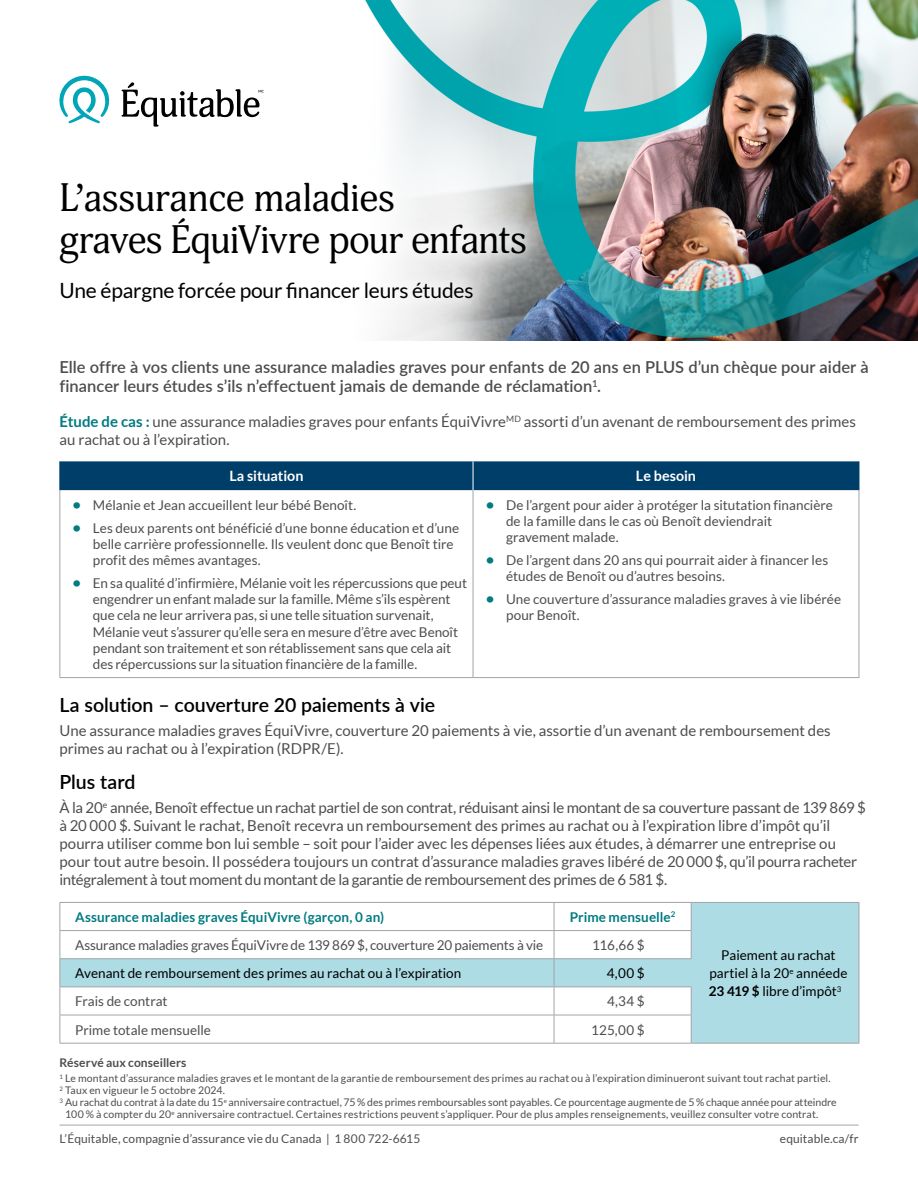
<style>
.page{position:relative;width:918px;height:1188px;background:#fff}
.page>*{position:absolute;margin:0;border:0;box-sizing:border-box;transform-origin:0 0}
.t1{font:39px/41.7px "Adonis";letter-spacing:-.015em;color:#000}
.t2{font:21px "Lato";letter-spacing:-.01em;color:#000}
.t3{font:600 19.5px "Lato";color:#000}
.t4{font:600 16.5px/19.8px "Lato";letter-spacing:.005em;color:#4d4d4f}
.t5{font:15px/18px "Lato";letter-spacing:-.005em;color:#4d4d4f}
.t6{font:700 14.25px "Lato";color:#fff}
.t7{font:13.5px/16.2px "Lato";letter-spacing:-.005em;color:#4d4d4f}
.t8{font:13.5px/18px "Lato";letter-spacing:.005em;color:#000;text-align:center}
.t9{font:700 13.5px "Lato";letter-spacing:.005em;color:#027b81}
.t10{font:12px "Lato";letter-spacing:.01em;color:#4d4d4f}
.t11{font:700 12px "Lato";letter-spacing:.01em;color:#4d4d4f}
.t12{font:10.5px "Lato";letter-spacing:.01em;color:#4d4d4f}
.s1{font-weight:700;color:#027b81}
.s2{font-weight:700;font-size:15px;color:#027b81}
.s3{font-weight:700}
</style>
<div class="page">
<hr style="left:59px;top:1125px;width:800px;height:1px;background:#a2a4a7">
<img style="left:69px;top:0;width:849px;height:341px">
<svg style="left:59px;top:76px;width:54px;height:47px"></svg>
<svg style="left:122px;top:82px;width:142px;height:45px"></svg>
<div style="left:40px;top:163px;width:506px;height:159px;background:#fff;opacity:.75"></div>
<hr style="left:59px;top:490px;width:1px;height:187px;background:#a2a4a7">
<hr style="left:473px;top:490px;width:1px;height:187px;background:#a2a4a7">
<hr style="left:859px;top:490px;width:1px;height:187px;background:#a2a4a7">
<hr style="left:59px;top:677px;width:414px;height:1px;background:#a2a4a7">
<hr style="left:473px;top:677px;width:386px;height:1px;background:#a2a4a7">
<div style="left:59px;top:461px;width:801px;height:29px;background:#003e6a"></div>
<svg style="left:60px;top:903px;width:799px;height:140px"></svg>
<hr style="left:59px;top:902px;width:495px;height:1px;background:#a2a4a7">
<hr style="left:554px;top:902px;width:137px;height:1px;background:#a2a4a7">
<hr style="left:691px;top:902px;width:168px;height:1px;background:#a2a4a7">
<hr style="left:59px;top:930px;width:495px;height:1px;background:#a2a4a7">
<hr style="left:554px;top:930px;width:138px;height:1px;background:#a2a4a7">
<svg style="left:691px;top:903px;width:1px;height:55px"></svg>
<hr style="left:59px;top:958px;width:495px;height:1px;background:#a2a4a7">
<hr style="left:554px;top:958px;width:138px;height:1px;background:#a2a4a7">
<hr style="left:59px;top:987px;width:495px;height:1px;background:#a2a4a7">
<hr style="left:554px;top:987px;width:138px;height:1px;background:#a2a4a7">
<hr style="left:59px;top:1015px;width:495px;height:1px;background:#a2a4a7">
<svg style="left:59px;top:903px;width:1px;height:140px"></svg>
<hr style="left:554px;top:1015px;width:138px;height:1px;background:#a2a4a7">
<svg style="left:554px;top:903px;width:1px;height:140px"></svg>
<svg style="left:691px;top:987px;width:1px;height:56px"></svg>
<svg style="left:859px;top:903px;width:1px;height:140px"></svg>
<hr style="left:59px;top:1043px;width:495px;height:1px;background:#a2a4a7">
<hr style="left:554px;top:1043px;width:137px;height:1px;background:#a2a4a7">
<hr style="left:691px;top:1043px;width:168px;height:1px;background:#a2a4a7">
<h1 class="t1" style="left:59px;top:178px;width:469px">L’assurance maladies<br>graves ÉquiVivre pour enfants</h1>
<h2 class="t2" style="left:59px;top:279px;width:416px">Une épargne forcée pour financer leurs études</h2>
<p class="t4" style="left:59px;top:356px;width:811px">Elle offre à vos clients une assurance maladies graves pour enfants de 20 ans en PLUS d’un chèque pour aider à financer leurs études s’ils n’effectuent jamais de demande de réclamation<sup>1</sup>.</p>
<p class="t5" style="left:59px;top:412px;width:798px"><span class="s1">Étude de cas :</span> une assurance maladies graves pour enfants ÉquiVivre<sup>MD</sup> assorti d’un avenant de remboursement des primes au rachat ou à l’expiration.</p>
<p class="t6" style="left:229px;top:468px;width:76px">La situation</p>
<p class="t6" style="left:636px;top:468px;width:62px">Le besoin</p>
<p class="t7" style="left:73px;top:497px;width:285px"><span class="s2">•</span> Mélanie et Jean accueillent leur bébé Benoît.</p>
<p class="t7" style="left:93px;top:520px;width:368px;text-indent:-20px"><span class="s2">•</span> Les deux parents ont bénéficié d’une bonne éducation et d’une belle carrière professionnelle. Ils veulent donc que Benoît tire profit des mêmes avantages.</p>
<p class="t7" style="left:93px;top:575px;width:376px;text-indent:-20px"><span class="s2">•</span> En sa qualité d’infirmière, Mélanie voit les répercussions que peut engendrer un enfant malade sur la famille. Même s’ils espèrent que cela ne leur arrivera pas, si une telle situation survenait, Mélanie veut s’assurer qu’elle sera en mesure d’être avec Benoît pendant son traitement et son rétablissement sans que cela ait des répercussions sur la situation financière de la famille.</p>
<p class="t7" style="left:506px;top:497px;width:328px;text-indent:-20px"><span class="s2">•</span> De l’argent pour aider à protéger la situtation financière de la famille dans le cas où Benoît deviendrait gravement malade.</p>
<p class="t7" style="left:506px;top:552px;width:324px;text-indent:-20px"><span class="s2">•</span> De l’argent dans 20 ans qui pourrait aider à financer les études de Benoît ou d’autres besoins.</p>
<p class="t7" style="left:506px;top:591px;width:337px;text-indent:-20px"><span class="s2">•</span> Une couverture d’assurance maladies graves à vie libérée pour Benoît.</p>
<h3 class="t3" style="left:59px;top:690px;width:377px">La solution – couverture 20 paiements à vie</h3>
<p class="t5" style="left:59px;top:722px;width:773px">Une assurance maladies graves ÉquiVivre, couverture 20 paiements à vie, assortie d’un avenant de remboursement des primes au rachat ou à l’expiration (RDPR/E).</p>
<h3 class="t3" style="left:59px;top:767px;width:77px">Plus tard</h3>
<p class="t5" style="left:59px;top:799px;width:808px">À la 20<sup>e</sup> année, Benoît effectue un rachat partiel de son contrat, réduisant ainsi le montant de sa couverture passant de 139 869 $ à 20 000 $. Suivant le rachat, Benoît recevra un remboursement des primes au rachat ou à l’expiration libre d’impôt qu’il pourra utiliser comme bon lui semble – soit pour l’aider avec les dépenses liées aux études, à démarrer une entreprise ou pour tout autre besoin. Il possédera toujours un contrat d’assurance maladies graves libéré de 20 000 $, qu’il pourra racheter intégralement à tout moment du montant de la garantie de remboursement des primes de 6 581 $.</p>
<p class="t9" style="left:75px;top:909px;width:310px">Assurance maladies graves ÉquiVivre (garçon, 0 an)</p>
<p class="t9" style="left:570px;top:909px;width:107px">Prime mensuelle<sup>2</sup></p>
<p class="t8" style="left:709px;top:946px;width:140px">Paiement au rachat partiel à la 20<sup>e</sup> annéede<br><span class="s3">23 419 $</span> libre d’impôt<sup>3</sup></p>
<p class="t7" style="left:75px;top:937px;width:469px">Assurance maladies graves ÉquiVivre de 139 869 $, couverture 20 paiements à vie</p>
<p class="t7" style="left:592px;top:937px;width:54px">116,66 $</p>
<p class="t8" style="left:75px;top:964px;width:388px">Avenant de remboursement des primes au rachat ou à l’expiration</p>
<p class="t8" style="left:607px;top:964px;width:39px">4,00 $</p>
<p class="t7" style="left:75px;top:993px;width:94px">Frais de contrat</p>
<p class="t7" style="left:607px;top:993px;width:39px">4,34 $</p>
<p class="t7" style="left:75px;top:1021px;width:137px">Prime totale mensuelle</p>
<p class="t7" style="left:591px;top:1021px;width:55px">125,00 $</p>
<p class="t11" style="left:59px;top:1056px;width:128px">Réservé aux conseillers</p>
<p class="t12" style="left:59px;top:1072px;width:773px"><sup>1</sup> Le montant d’assurance maladies graves et le montant de la garantie de remboursement des primes au rachat ou à l’expiration diminueront suivant tout rachat partiel.</p>
<p class="t12" style="left:59px;top:1084px;width:167px"><sup>2</sup> Taux en vigueur le 5 octobre 2024.</p>
<p class="t12" style="left:59px;top:1096px;width:779px"><sup>3</sup> Au rachat du contrat à la date du 15<sup>e</sup> anniversaire contractuel, 75 % des primes remboursables sont payables. Ce pourcentage augmente de 5 % chaque année pour atteindre</p>
<p class="t12" style="left:65px;top:1108px;width:755px">100 % à compter du 20<sup>e</sup> anniversaire contractuel. Certaines restrictions peuvent s’appliquer. Pour de plus amples renseignements, veuillez consulter votre contrat.</p>
<p class="t10" style="left:59px;top:1132px;width:362px">L’Équitable, compagnie d’assurance vie du Canada | 1 800 722-6615</p>
<p class="t10" style="left:780px;top:1132px;width:80px">equitable.ca/fr</p>
</div>
